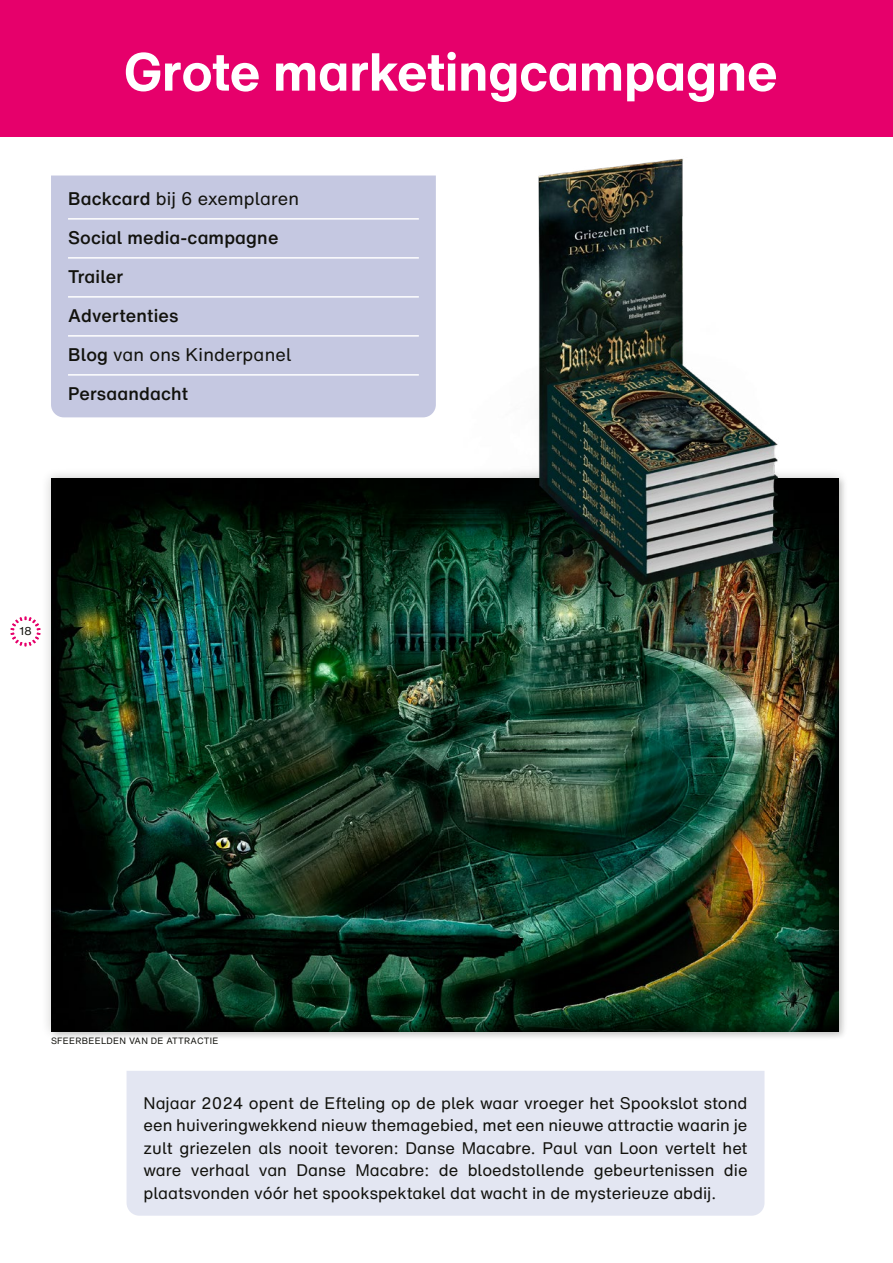
<style>
.page{position:relative;width:893px;height:1263px;background:#fff}
.page>*{position:absolute;margin:0;border:0;box-sizing:border-box;transform-origin:0 0}
.t1{font:700 52.5px "Helvetica Now Text";letter-spacing:-.005em;color:#fff}
.t2{font:500 18px/39px "Helvetica Now Text";letter-spacing:.01em;color:#12120d}
.t3{font:16.5px/22.5px "Helvetica Now Text";color:#12120d;text-align:justify}
.t4{font:11.25px "Helvetica Now Text";color:#12120d}
.t5{font:9px "Helvetica Now Text";letter-spacing:.03em;color:#12120d}
.s1{font-weight:400}
</style>
<div class="page">
<div style="left:0;top:0;width:893px;height:136px;background:#e6006b"></div>
<div style="left:41px;top:467px;width:808px;height:575px;background:#12120d;opacity:.2"></div>
<img style="left:52px;top:478px;width:786px;height:553px">
<div style="left:51px;top:176px;width:385px;height:241px;background:#c5c8e1"></div>
<hr style="left:68px;top:218px;width:351px;height:2px;background:#fff">
<hr style="left:68px;top:257px;width:351px;height:2px;background:#fff">
<hr style="left:68px;top:296px;width:351px;height:2px;background:#fff">
<hr style="left:68px;top:335px;width:351px;height:2px;background:#fff">
<hr style="left:68px;top:374px;width:351px;height:2px;background:#fff">
<div style="left:127px;top:1071px;width:637px;height:145px;background:#e3e6f2"></div>
<img style="left:447px;top:158px;width:381px;height:470px">
<svg style="left:11px;top:617px;width:29px;height:29px"></svg>
<h1 class="t1" style="left:124px;top:32px;width:655px">Grote marketingcampagne</h1>
<p class="t2" style="left:68px;top:179px;width:233px">Backcard <span class="s1">bij 6 exemplaren<br></span>Social media-campagne<br>Trailer<br>Advertenties<br>Blog <span class="s1">van ons Kinderpanel<br></span>Persaandacht</p>
<p class="t4" style="left:19px;top:622px;width:14px">18</p>
<p class="t5" style="left:51px;top:1034px;width:169px">SFEERBEELDEN VAN DE ATTRACTIE</p>
<p class="t3" style="left:144px;top:1091px;width:605px">Najaar 2024 opent de Efteling op de plek waar vroeger het Spookslot stond een huiveringwekkend nieuw themagebied, met een nieuwe attractie waarin je zult griezelen als nooit tevoren: Danse Macabre. Paul van Loon vertelt het ware verhaal van Danse Macabre: de bloedstollende gebeurtenissen die plaatsvonden vóór het spookspektakel dat wacht in de mysterieuze abdij.</p>
</div>
